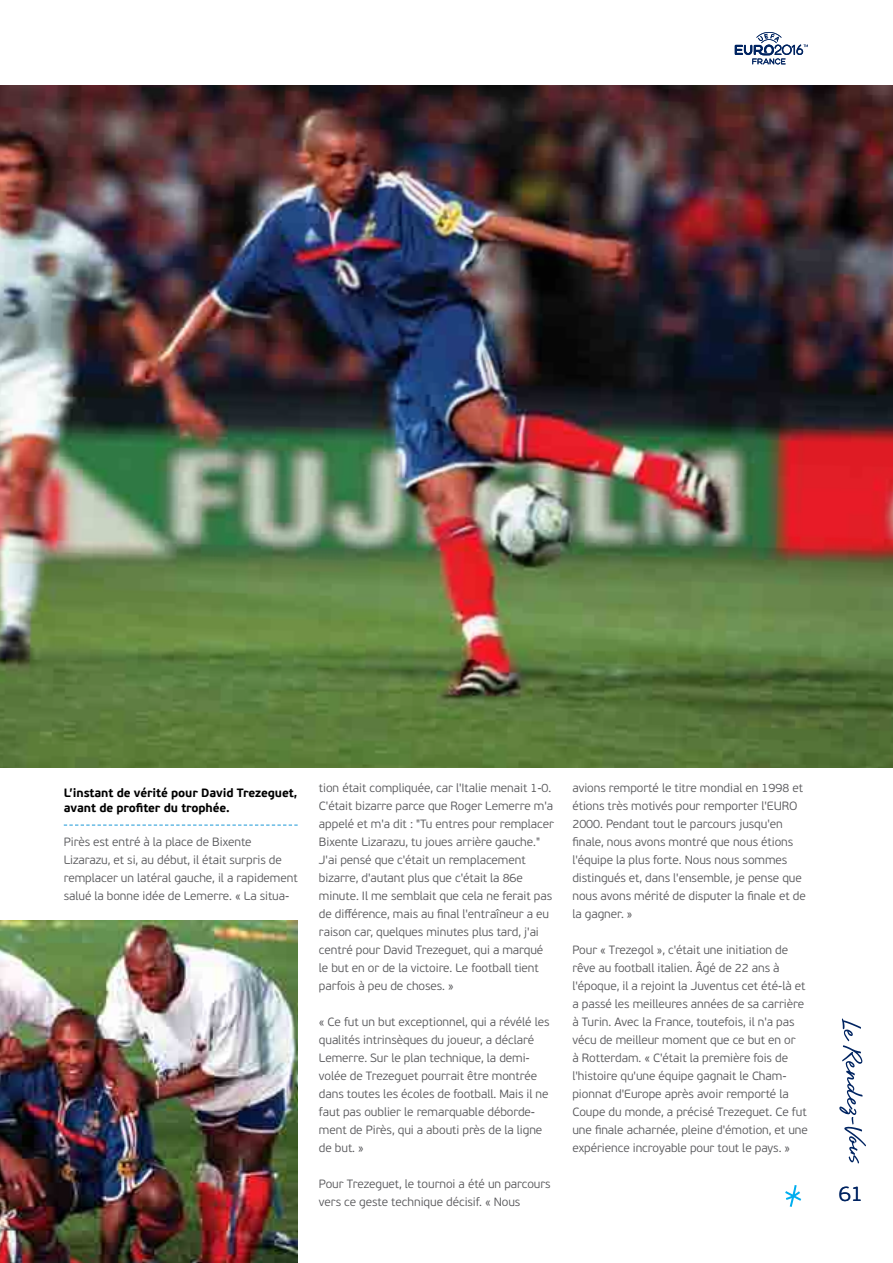
<style>
.page{position:relative;width:893px;height:1263px;background:#fff}
.page>*{position:absolute;margin:0;border:0;box-sizing:border-box;transform-origin:0 0}
.t1{font:300 21px "PF Beau Sans Pro";color:#002461}
.t2{font:300 12px/18px "PF Beau Sans Pro";letter-spacing:-.005em;color:#58585b}
.t3{font:700 12px/15px "PF Beau Sans Pro";letter-spacing:-.01em;color:#000}
</style>
<div class="page">
<svg style="left:839px;top:1018px;width:27px;height:145px"></svg>
<svg style="left:735px;top:32px;width:73px;height:32px"></svg>
<img style="left:0;top:85px;width:893px;height:682px">
<svg style="left:785px;top:1185px;width:16px;height:22px"></svg>
<img style="left:0;top:921px;width:298px;height:342px">
<svg style="left:64px;top:824px;width:234px;height:2px"></svg>
<p class="t3" style="left:64px;top:785px;width:235px">L’instant de vérité pour David Trezeguet, avant de profiter du trophée.</p>
<p class="t2" style="left:64px;top:833px;width:235px">Pirès est entré à la place de Bixente Lizarazu, et si, au début, il était surpris de remplacer un latéral gauche, il a rapidement salué la bonne idée de Lemerre. « La situa-</p>
<p class="t2" style="left:319px;top:779px;width:237px">tion était compliquée, car l'Italie menait 1-0.<br>C'était bizarre parce que Roger Lemerre m'a appelé et m'a dit : "Tu entres pour remplacer Bixente Lizarazu, tu joues arrière gauche." J'ai pensé que c'était un remplacement bizarre, d'autant plus que c'était la 86e minute. I l me semblait que cela ne ferait pas de différence, mais au final l'entraîneur a eu raison car, quelques minutes plus tard, j'ai centré pour David Trezeguet, qui a marqué le but en or de la victoire. Le football tient parfois à peu de choses. »</p>
<p class="t2" style="left:319px;top:1013px;width:232px">« Ce fut un but exceptionnel, qui a révélé les qualités intrinsèques du joueur, a déclaré Lemerre. Sur le plan technique, la demi&shy;volée de Trezeguet pourrait être montrée dans toutes les écoles de football. Mais il ne faut pas oublier le remarquable déborde&shy;ment de Pirès, qui a abouti près de la ligne de but. »</p>
<p class="t2" style="left:319px;top:1175px;width:233px">Pour Trezeguet, le tournoi a été un parcours vers ce geste technique décisif. « Nous</p>
<p class="t2" style="left:572px;top:779px;width:235px">avions remporté le titre mondial en 1998 et étions très motivés pour remporter l'EURO 2000. Pendant tout le parcours jusqu'en finale, nous avons montré que nous étions l'équipe la plus forte. Nous nous sommes distingués et, dans l'ensemble, je pense que nous avons mérité de disputer la finale et de la gagner. »</p>
<p class="t2" style="left:572px;top:941px;width:237px">Pour « Trezegol », c'était une initiation de rêve au football italien. Âgé de 22 ans à l'époque, il a rejoint la Juventus cet été-là et a passé les meilleures années de sa carrière à Turin. Avec la France, toutefois, il n'a pas vécu de meilleur moment que ce but en or<br>à Rotterdam. « C'était la première fois de l'histoire qu'une équipe gagnait le Cham&shy;pionnat d'Europe après avoir remporté la Coupe du monde, a précisé Trezeguet. Ce fut une finale acharnée, pleine d'émotion, et une expérience incroyable pour tout le pays. »</p>
<h1 class="t1" style="left:839px;top:1181px;width:26px">61</h1>
</div>
